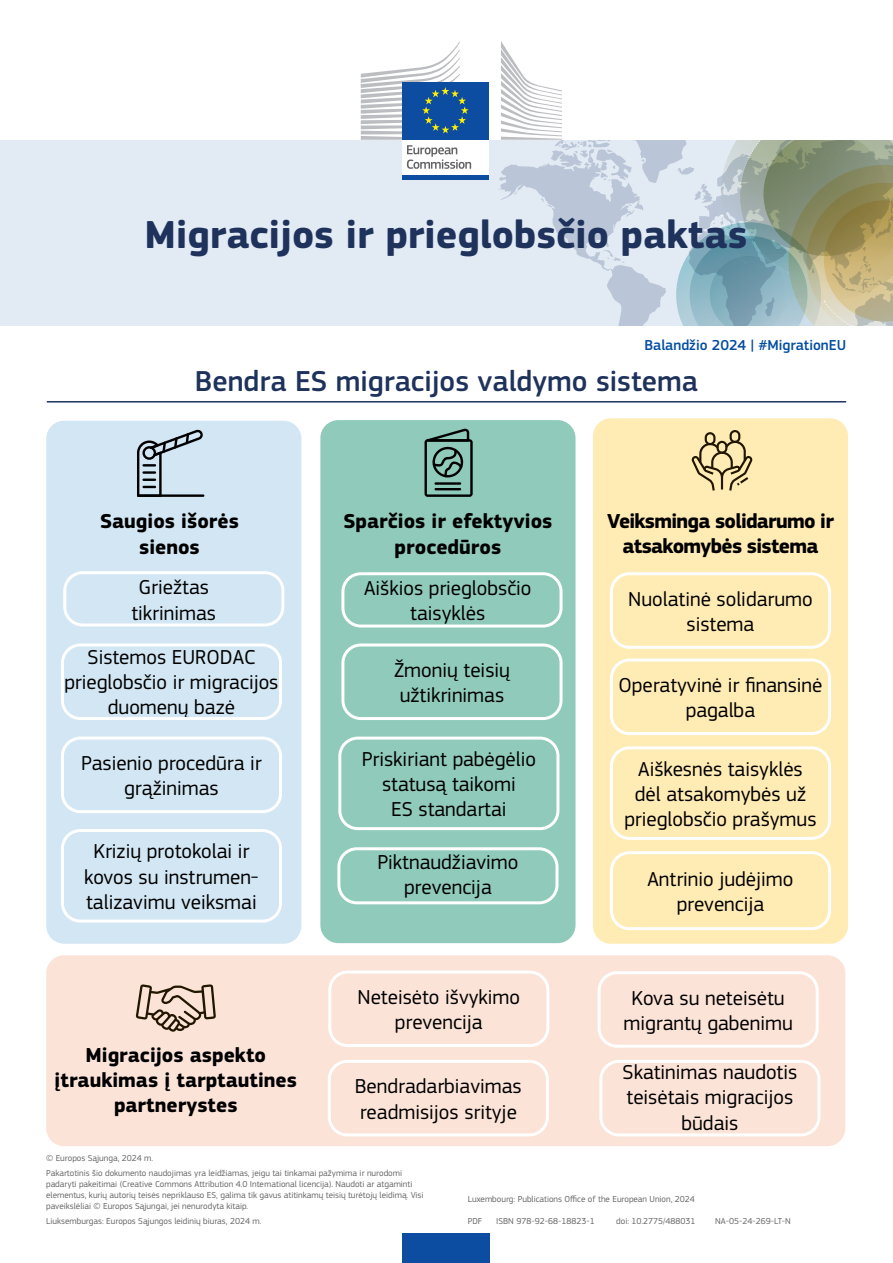
<style>
.page{position:relative;width:893px;height:1263px;background:#fff}
.page>*{position:absolute;margin:0;border:0;box-sizing:border-box;transform-origin:0 0}
.t1{font:700 40.5px "EC Square Sans Pro";color:#1e325c}
.subtitles{font:500 30px "EC Square Sans Pro";color:#1e325c}
.body_text{font:21px/25.2px "EC Square Sans Pro";color:#000;text-align:center}
.titles_box{font:700 21px/25.2px "EC Square Sans Pro";color:#000;text-align:center}
.titles_box-2{font:700 21px/25.2px "EC Square Sans Pro";letter-spacing:-.035em;color:#000;text-align:center}
.t2{font:500 15px "EC Square Sans Pro";color:#034ea2}
.t3{font:9px/10.8px "EC Square Sans Pro";color:#666}
</style>
<div class="page">
<div style="left:0;top:141px;width:893px;height:184px;background:#e2eaf3"></div>
<svg style="left:499px;top:141px;width:394px;height:184px"></svg>
<div style="left:402px;top:138px;width:87px;height:39px;background:#fff"></div>
<div style="left:402px;top:82px;width:87px;height:58px;background:#0d4da1"></div>
<div style="left:402px;top:175px;width:87px;height:5px;background:#0d4da1"></div>
<svg style="left:501px;top:41px;width:61px;height:99px"></svg>
<svg style="left:361px;top:41px;width:110px;height:128px"></svg>
<div style="left:402px;top:1233px;width:87px;height:30px;background:#0d4da1"></div>
<div style="left:46px;top:955px;width:799px;height:191px;background:#fbe3d7;border-radius:18px"></div>
<div style="left:328px;top:970px;width:221px;height:77px;border:3px solid #fff;border-radius:18px"></div>
<div style="left:599px;top:1060px;width:221px;height:76px;border:3px solid #fff;border-radius:18px"></div>
<div style="left:598px;top:971px;width:221px;height:77px;border:3px solid #fff;border-radius:18px"></div>
<div style="left:328px;top:1060px;width:221px;height:76px;border:3px solid #fff;border-radius:18px"></div>
<svg style="left:136px;top:984px;width:80px;height:48px"></svg>
<hr style="left:47px;top:401px;width:799px;height:1px;background:#1e325c">
<div style="left:46px;top:421px;width:255px;height:523px;background:#d2e6f3;border-radius:18px"></div>
<div style="left:63px;top:571px;width:221px;height:55px;border:3px solid #fff;border-radius:18px"></div>
<div style="left:320px;top:420px;width:255px;height:523px;background:#8fcaba;border-radius:18px"></div>
<div style="left:593px;top:418px;width:255px;height:526px;background:#ffebb4;border-radius:18px"></div>
<svg style="left:424px;top:428px;width:49px;height:69px"></svg>
<hr style="left:434px;top:482px;width:27px;height:3px;background:#000">
<hr style="left:434px;top:488px;width:27px;height:2px;background:#000">
<hr style="left:137px;top:494px;width:67px;height:3px;background:#000">
<svg style="left:137px;top:429px;width:66px;height:68px"></svg>
<div style="left:61px;top:643px;width:221px;height:77px;border:3px solid #fff;border-radius:18px"></div>
<div style="left:337px;top:847px;width:221px;height:57px;border:3px solid #fff;border-radius:18px"></div>
<div style="left:341px;top:643px;width:222px;height:77px;border:3px solid #fff;border-radius:18px"></div>
<div style="left:610px;top:572px;width:221px;height:77px;border:3px solid #fff;border-radius:18px"></div>
<div style="left:610px;top:658px;width:221px;height:77px;border:3px solid #fff;border-radius:18px"></div>
<div style="left:610px;top:746px;width:221px;height:94px;border:3px solid #fff;border-radius:18px"></div>
<div style="left:61px;top:829px;width:221px;height:93px;border:3px solid #fff;border-radius:18px"></div>
<div style="left:61px;top:737px;width:221px;height:76px;border:3px solid #fff;border-radius:18px"></div>
<div style="left:610px;top:851px;width:221px;height:79px;border:3px solid #fff;border-radius:18px"></div>
<div style="left:338px;top:737px;width:221px;height:93px;border:3px solid #fff;border-radius:18px"></div>
<svg style="left:692px;top:430px;width:60px;height:61px"></svg>
<div style="left:341px;top:572px;width:222px;height:55px;border:3px solid #fff;border-radius:18px"></div>
<h1 class="t1" style="left:145px;top:211px;width:604px">Migracijos ir prieglobsčio paktas</h1>
<p class="t2" style="left:644px;top:336px;width:203px">Balandžio 2024 | #MigrationEU</p>
<p class="subtitles" style="left:195px;top:364px;width:505px">Bendra ES migracijos valdymo sistema</p>
<p class="titles_box" style="left:100px;top:509px;width:140px">Saugios išorės</p>
<p class="titles_box" style="left:139px;top:535px;width:62px">sienos</p>
<p class="body_text" style="left:139px;top:575px;width:72px">Griežtas</p>
<p class="body_text" style="left:131px;top:600px;width:86px">tikrinimas</p>
<p class="body_text" style="left:64px;top:644px;width:215px">Sistemos EURODAC prieglobsčio ir migracijos duomenų bazė</p>
<p class="body_text" style="left:81px;top:751px;width:182px">Pasienio procedūra ir grąžinimas</p>
<p class="body_text" style="left:84px;top:839px;width:176px">Krizių protokolai ir kovos su instrumen&shy;talizavimu veiksmai</p>
<p class="titles_box" style="left:55px;top:1043px;width:244px">Migracijos aspekto įtraukimas į tarptautines partnerystes</p>
<p class="titles_box" style="left:343px;top:509px;width:211px">Sparčios ir efektyvios procedūros</p>
<p class="titles_box-2" style="left:607px;top:509px;width:228px">Veiksminga solidarumo ir atsakomybės sistema</p>
<p class="body_text" style="left:364px;top:575px;width:169px">Aiškios prieglobsčio taisyklės</p>
<p class="body_text" style="left:394px;top:658px;width:117px;text-align:left">Žmonių teisių užtikrinimas</p>
<p class="body_text" style="left:362px;top:747px;width:176px">Priskiriant pabėgėlio statusą taikomi<br>ES standartai</p>
<p class="body_text" style="left:377px;top:849px;width:143px">Piktnaudžiavimo prevencija</p>
<p class="body_text" style="left:357px;top:985px;width:164px">Neteisėto išvykimo prevencija</p>
<p class="body_text" style="left:355px;top:1074px;width:168px;text-align:left">Bendradarbiavimas readmisijos srityje</p>
<p class="body_text" style="left:628px;top:586px;width:186px">Nuolatinė solidarumo sistema</p>
<p class="body_text" style="left:619px;top:673px;width:205px">Operatyvinė ir finansinė pagalba</p>
<p class="body_text" style="left:624px;top:756px;width:194px">Aiškesnės taisyklės dėl atsakomybės už prieglobsčio prašymus</p>
<p class="body_text" style="left:647px;top:866px;width:148px">Antrinio judėjimo prevencija</p>
<p class="body_text" style="left:623px;top:985px;width:171px">Kova su neteisėtu migrantų gabenimu</p>
<p class="body_text" style="left:623px;top:1060px;width:176px;text-align:left">Skatinimas naudotis teisėtais migracijos</p>
<p class="body_text" style="left:681px;top:1110px;width:58px">būdais</p>
<p class="t3" style="left:46px;top:1151px;width:357px;line-height:15px">© Europos Sąjunga, 2024 m.<br>Pakartotinis šio dokumento naudojimas yra leidžiamas, jeigu tai tinkamai pažymima ir nurodomi</p>
<p class="t3" style="left:46px;top:1179px;width:379px">padaryti pakeitimai (Creative Commons Attribution 4.0 International licencija). Naudoti ar atgaminti elementus, kurių autorių teisės nepriklauso ES, galima tik gavus atitinkamų teisių turėtojų leidimą. Visi paveikslėliai © Europos Sąjungai, jei nenurodyta kitaip.</p>
<p class="t3" style="left:46px;top:1215px;width:217px">Liuksemburgas: Europos Sąjungos leidinių biuras, 2024 m.</p>
<p class="t3" style="left:468px;top:1194px;width:229px">Luxembourg: Publications Office of the European Union, 2024</p>
<p class="t3" style="left:468px;top:1216px;width:16px">PDF</p>
<p class="t3" style="left:496px;top:1216px;width:100px">ISBN 978-92-68-18823-1</p>
<p class="t3" style="left:616px;top:1216px;width:81px">doi: 10.2775/488031</p>
<p class="t3" style="left:715px;top:1216px;width:77px">NA-05-24-269-LT-N</p>
</div>
